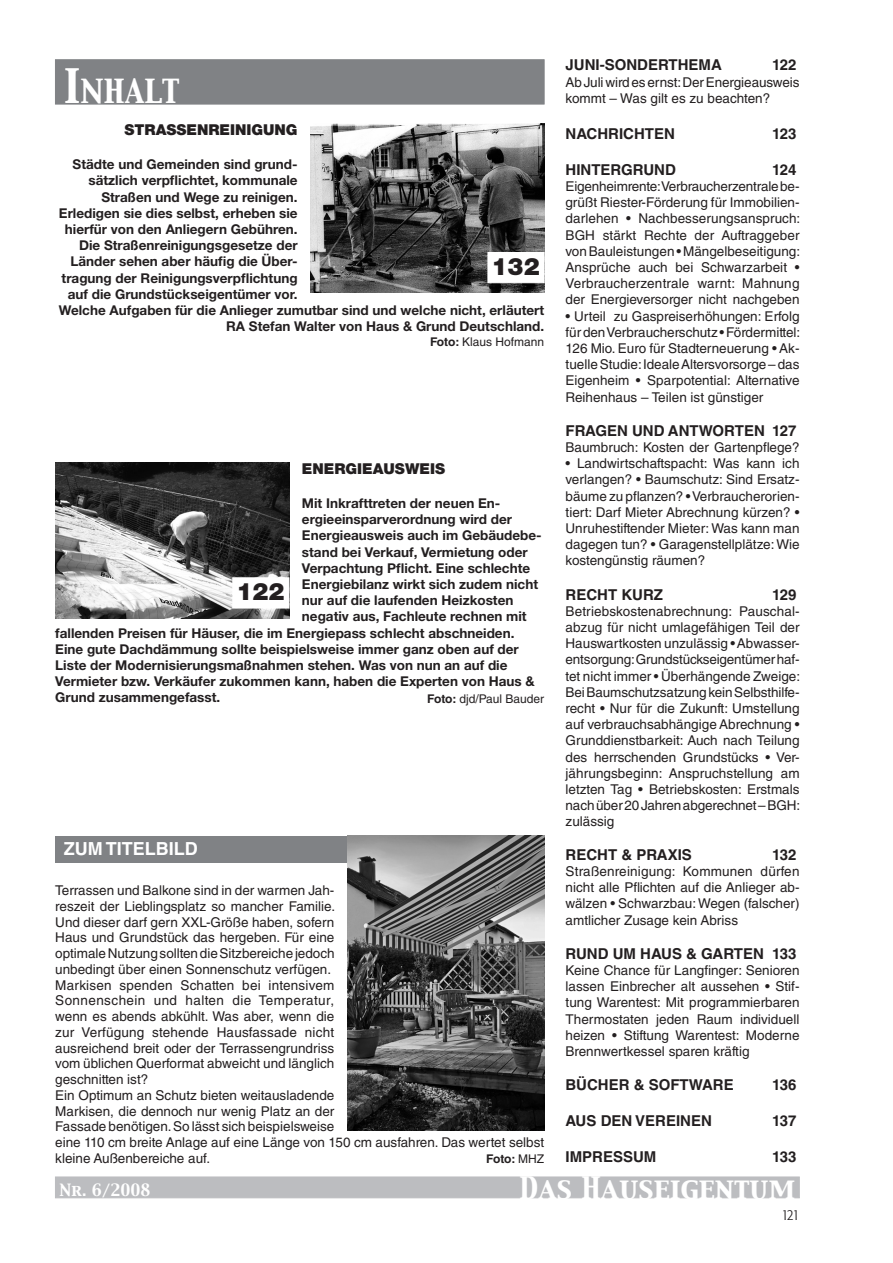
<style>
.page{position:relative;width:893px;height:1263px;background:#fff}
.page>*{position:absolute;margin:0;border:0;box-sizing:border-box;transform-origin:0 0}
.Dachzeile{font:29.4px "Capitals";color:#fff}
.Paginierung{font:27.45px "Capitals";color:#fff}
.Überschrift{font:900 24px "Helvetica Neue LT";color:#231f20}
.Fließtext{font:700 18px "Helvetica LT Std";color:#fff}
.Fließtext-2{font:700 15px "Helvetica LT Std";color:#231f20}
.Überschrift-2{font:900 15px "Helvetica Neue LT";color:#231f20}
.Paginierung-2{font:15px "Capitals";color:#fff}
.Paginierung-3{font:300 condensed 15px "Formata";color:#231f20}
.Fließtext-3{font:13.5px/16.2px "Helvetica LT Std";color:#231f20;text-align:justify}
.Fließtext-4{font:700 13.5px "Helvetica Neue LT";color:#231f20}
.BU{font:12px "Helvetica LT Std";color:#231f20}
.BU-2{font:700 12px "Helvetica LT Std";color:#231f20}
.s1{font-size:42px}
.s2{font-weight:700}
.s3{font-weight:400}
</style>
<div class="page">
<div style="left:55px;top:1177px;width:744px;height:21px;background:#bcbdc0"></div>
<div style="left:55px;top:836px;width:348px;height:27px;background:#808285"></div>
<img style="left:310px;top:123px;width:234px;height:169px">
<div style="left:488px;top:252px;width:56px;height:31px;background:#fff;border:1px solid #fff"></div>
<img style="left:55px;top:462px;width:234px;height:156px">
<div style="left:233px;top:578px;width:56px;height:30px;background:#fff"></div>
<div style="left:55px;top:60px;width:489px;height:44px;background:#808285"></div>
<img style="left:347px;top:835px;width:197px;height:296px">
<p class="Dachzeile" style="left:64px;top:72px;width:117px"><span class="s1">I</span>nhalt</p>
<p class="Überschrift-2" style="left:125px;top:121px;width:53px">STRASSE</p>
<p class="Überschrift-2" style="left:197px;top:121px;width:102px">NREINIGUNG</p>
<p class="Fließtext-4" style="left:73px;top:156px;width:226px">Städte und Gemeinden sind grund-</p>
<p class="Fließtext-4" style="left:88px;top:172px;width:211px">sätzlich verpflichtet, kommunale</p>
<p class="Fließtext-4" style="left:101px;top:188px;width:198px">Straßen und Wege zu reinigen.</p>
<p class="Fließtext-4" style="left:59px;top:205px;width:240px">Erledigen sie dies selbst, erheben sie</p>
<p class="Fließtext-4" style="left:65px;top:221px;width:234px">hierfür von den Anliegern Gebühren.</p>
<p class="Fließtext-4" style="left:79px;top:237px;width:220px">Die Straßenreinigungsgesetze der</p>
<p class="Fließtext-4" style="left:70px;top:253px;width:229px">Länder sehen aber häufig die Über-</p>
<p class="Fließtext-4" style="left:62px;top:269px;width:238px">tragung der Reinigungsverpflichtung</p>
<p class="Fließtext-4" style="left:68px;top:286px;width:231px">auf die Grundstückseigentümer vor.</p>
<p class="Fließtext-4" style="left:59px;top:302px;width:487px">Welche Aufgaben für die Anlieger zumutbar sind und welche nicht, erläutert</p>
<p class="Fließtext-4" style="left:226px;top:318px;width:320px">RA Stefan Walter von Haus &amp; Grund Deutschland.</p>
<p class="BU" style="left:430px;top:334px;width:116px"><span class="s2">FOTO:</span> Klaus Hofmann</p>
<p class="Überschrift" style="left:492px;top:252px;width:50px">132</p>
<p class="Überschrift-2" style="left:302px;top:459px;width:145px">ENERGIEAUSWEIS</p>
<p class="Fließtext-4" style="left:302px;top:495px;width:200px">Mit Inkrafttreten der neuen En-</p>
<p class="Fließtext-4" style="left:302px;top:511px;width:212px">ergieeinsparverordnung wird der</p>
<p class="Fließtext-4" style="left:302px;top:527px;width:241px">Energieausweis auch im Gebäudebe-</p>
<p class="Fließtext-4" style="left:302px;top:543px;width:227px">stand bei Verkauf, Vermietung oder</p>
<p class="Fließtext-4" style="left:302px;top:559px;width:230px">Verpachtung Pflicht. Eine schlechte</p>
<p class="Fließtext-4" style="left:302px;top:576px;width:238px">Energiebilanz wirkt sich zudem nicht</p>
<p class="Fließtext-4" style="left:302px;top:592px;width:213px">nur auf die laufenden Heizkosten</p>
<p class="Fließtext-4" style="left:302px;top:608px;width:226px">negativ aus, Fachleute rechnen mit</p>
<p class="Fließtext-4" style="left:55px;top:624px;width:461px">fallenden Preisen für Häuser, die im Energiepass schlecht abschneiden.</p>
<p class="Fließtext-4" style="left:55px;top:640px;width:465px">Eine gute Dachdämmung sollte beispielsweise immer ganz oben auf der</p>
<p class="Fließtext-4" style="left:55px;top:657px;width:454px">Liste der Modernisierungsmaßnahmen stehen. Was von nun an auf die</p>
<p class="Fließtext-4" style="left:55px;top:673px;width:481px">Vermieter bzw. Verkäufer zukommen kann, haben die Experten von Haus &amp;</p>
<p class="Fließtext-4" style="left:55px;top:689px;width:166px">Grund zusammengefasst.</p>
<p class="Überschrift" style="left:236px;top:577px;width:50px">122</p>
<p class="BU" style="left:427px;top:692px;width:119px"><span class="s2">FOTO:</span> djd/Paul Bauder</p>
<p class="Fließtext" style="left:64px;top:837px;width:136px">ZUM TITELBILD</p>
<p class="Fließtext-3" style="left:55px;top:882px;width:281px;line-height:15.8px">Terrassen und Balkone sind in der warmen Jah&shy;reszeit der Lieblingsplatz so mancher Familie.<br>Und dieser darf gern XXL-Größe haben, sofern Haus und Grundstück das hergeben. Für eine optimale Nutzung sollten die Sitzbereiche jedoch unbedingt über einen Sonnenschutz verfügen.</p>
<p class="Fließtext-3" style="left:55px;top:977px;width:281px;line-height:15.8px">Markisen spenden Schatten bei intensivem Sonnenschein und halten die Temperatur, wenn es abends abkühlt. Was aber, wenn die zur Verfügung stehende Hausfassade nicht ausreichend breit oder der Terrassengrundriss vom üblichen Querformat abweicht und länglich geschnitten ist?</p>
<p class="Fließtext-3" style="left:55px;top:1087px;width:490px;line-height:15.8px;text-align:left">Ein Optimum an Schutz bieten weitausladende<br>Markisen, die dennoch nur wenig Platz an der<br>Fassade benötigen. So lässt sich beispielsweise<br>eine 110 cm breite Anlage auf eine Länge von 150 cm ausfahren. Das wertet selbst kleine Außenbereiche auf.</p>
<p class="BU-2" style="left:486px;top:1151px;width:60px">FOTO: <span class="s3">MHZ</span></p>
<p class="Fließtext-2" style="left:566px;top:56px;width:158px">JUNI-SONDERTHEMA</p>
<p class="Fließtext-2" style="left:772px;top:56px;width:26px">122</p>
<p class="Fließtext-3" style="left:566px;top:74px;width:235px">Ab Juli wird es ernst: Der Energieausweis kommt – Was gilt es zu beachten?</p>
<p class="Fließtext-2" style="left:566px;top:124px;width:111px">NACHRICHTEN</p>
<p class="Fließtext-2" style="left:772px;top:124px;width:26px">123</p>
<p class="Fließtext-2" style="left:566px;top:160px;width:112px">HINTERGRUND</p>
<p class="Fließtext-2" style="left:772px;top:160px;width:26px">124</p>
<p class="Fließtext-3" style="left:566px;top:178px;width:236px">Eigenheimrente: Verbraucherzentrale be&shy;grüßt Riester-Förderung für Immobilien&shy;darlehen • Nachbesserungsanspruch:<br>BGH stärkt Rechte der Auftraggeber von Bauleistungen • Mängelbeseitigung:<br>Ansprüche auch bei Schwarzarbeit • Verbraucherzentrale warnt: Mahnung der Energieversorger nicht nachgeben</p>
<p class="Fließtext-3" style="left:566px;top:308px;width:236px">• Urteil zu Gaspreiserhöhungen: Erfolg für den Verbraucherschutz • Fördermittel:<br>126 Mio. Euro für Stadterneuerung • Ak&shy;tuelle Studie: Ideale Altersvorsorge – das Eigenheim • Sparpotential: Alternative Reihenhaus – Teilen ist günstiger</p>
<p class="Fließtext-2" style="left:566px;top:421px;width:232px">FRAGEN UND ANTWORTEN 127</p>
<p class="Fließtext-3" style="left:566px;top:439px;width:235px">Baumbruch: Kosten der Gartenpflege?</p>
<p class="Fließtext-3" style="left:566px;top:455px;width:235px">• Landwirtschaftspacht: Was kann ich verlangen? • Baumschutz: Sind Ersatz&shy;bäume zu pflanzen? • Verbraucherorien&shy;tiert: Darf Mieter Abrechnung kürzen? • Unruhestiftender Mieter: Was kann man dagegen tun? • Garagenstellplätze: Wie kostengünstig räumen?</p>
<p class="Fließtext-2" style="left:566px;top:585px;width:99px">RECHT KURZ</p>
<p class="Fließtext-2" style="left:772px;top:585px;width:26px">129</p>
<p class="Fließtext-3" style="left:566px;top:603px;width:236px">Betriebskostenabrechnung: Pauschal&shy;abzug für nicht umlagefähigen Teil der Hauswartkosten unzulässig • Abwasser&shy;entsorgung: Grundstückseigentümer haf&shy;tet nicht immer • Überhängende Zweige:<br>Bei Baumschutzsatzung kein Selbsthilfe&shy;recht • Nur für die Zukunft: Umstellung auf verbrauchsabhängige Abrechnung • Grunddienstbarkeit: Auch nach Teilung des herrschenden Grundstücks • Ver&shy;jährungsbeginn: Anspruchstellung am letzten Tag • Betriebskosten: Erstmals nach über 20 Jahren abgerechnet – BGH: zulässig</p>
<p class="Fließtext-2" style="left:566px;top:845px;width:123px">RECHT &amp; PRAXIS</p>
<p class="Fließtext-2" style="left:772px;top:845px;width:26px">132</p>
<p class="Fließtext-3" style="left:566px;top:863px;width:235px">Straßenreinigung: Kommunen dürfen nicht alle Pflichten auf die Anlieger ab&shy;wälzen • Schwarzbau: Wegen (falscher) amtlicher Zusage kein Abriss</p>
<p class="Fließtext-2" style="left:566px;top:944px;width:232px">RUND UM HAUS &amp; GARTEN 133</p>
<p class="Fließtext-3" style="left:566px;top:962px;width:235px">Keine Chance für Langfinger: Senioren lassen Einbrecher alt aussehen • Stif&shy;tung Warentest: Mit programmierbaren Thermostaten jeden Raum individuell heizen • Stiftung Warentest: Moderne Brennwertkessel sparen kräftig</p>
<p class="Fließtext-2" style="left:566px;top:1076px;width:170px">BÜCHER &amp; SOFTWARE</p>
<p class="Fließtext-2" style="left:772px;top:1076px;width:26px">136</p>
<p class="Fließtext-2" style="left:566px;top:1112px;width:148px">AUS DEN VEREINEN</p>
<p class="Fließtext-2" style="left:772px;top:1112px;width:26px">137</p>
<p class="Fließtext-2" style="left:566px;top:1148px;width:92px">IMPRESSUM</p>
<p class="Fließtext-2" style="left:772px;top:1148px;width:26px">133</p>
<p class="Paginierung-2" style="left:60px;top:1179px;width:92px">Nr. 6/2008</p>
<p class="Paginierung" style="left:520px;top:1169px;width:277px">Das Hauseigentum</p>
<p class="Paginierung-3" style="left:782px;top:1206px;width:19px">121</p>
</div>
